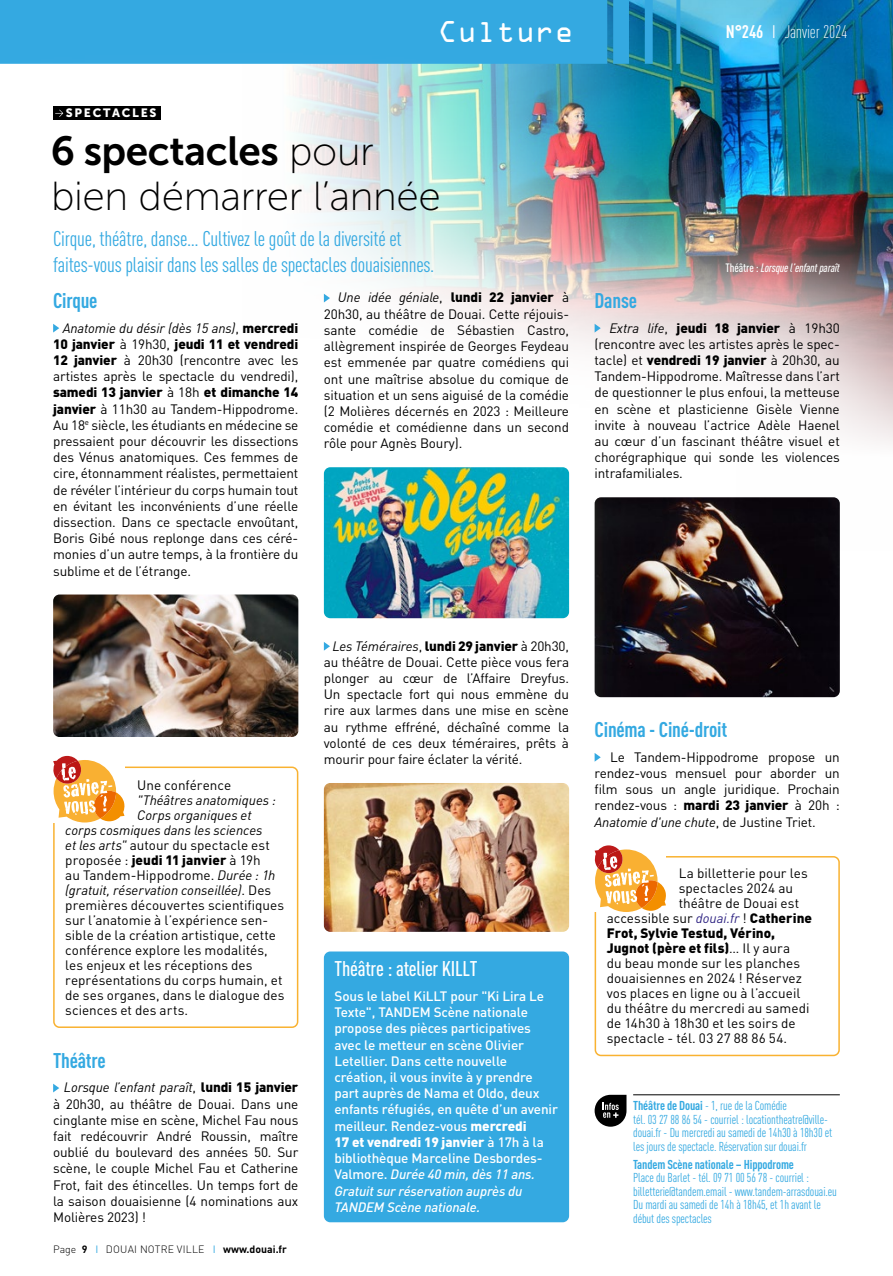
<style>
.page{position:relative;width:893px;height:1276px;background:#fff}
.page>*{position:absolute;margin:0;border:0;box-sizing:border-box;transform-origin:0 0}
.t1{font:40.5px "Museo Sans 100";letter-spacing:-.01em;color:#000}
.t2{font:40.5px "Museo Sans 700";letter-spacing:-.01em;color:#000}
.t3{font:27px "OCRA Alternate";color:#fff}
.t4{font:condensed 21px/25.5px "DIN Pro";letter-spacing:-.01em;color:#34a9e1}
.t5{font:700 condensed 21px "DIN Pro";letter-spacing:-.01em;color:#34a9e1}
.t6{font:500 condensed 21px "DIN Pro";letter-spacing:-.01em;color:#fff}
.t7{font:300 condensed 18px "DIN Pro";letter-spacing:-.01em;color:#fff}
.t8{font:13.5px/16.2px "DIN Pro";color:#000;text-align:justify}
.t9{font:500 13.5px/16.2px "DIN Pro";letter-spacing:-.01em;color:#fff}
.t10{font:italic 13.5px "DIN Pro";color:#000}
.t11{font:900 13.5px "DIN Pro";letter-spacing:.005em;color:#000}
.t12{font:condensed 12.75px/13.5px "DIN Pro";letter-spacing:-.01em;color:#34a9e1}
.t13{font:700 condensed 12.75px "DIN Pro";letter-spacing:-.01em;color:#34a9e1}
.t14{font:italic 500 condensed 12px "DIN Pro";letter-spacing:-.01em;color:#fff}
.t15{font:12px "Museo Sans 900";letter-spacing:.15em;color:#fff}
.t16{font:300 10.5px "DIN Pro";letter-spacing:.02em;color:#000}
.s1{font-weight:700}
.s2{font-weight:400}
.s3{font-family:"Museo Sans 100"}
.s4{font-style:italic}
.s5{font-weight:900}
.s6{font-style:normal}
.s7{font-weight:400;color:#34a9e1}
.s8{font-style:italic;color:#2e2382}
</style>
<div class="page">
<img style="left:680px;top:0;width:213px;height:46px">
<div style="left:0;top:0;width:680px;height:46px;background:#34a9e1"></div>
<img style="left:0;top:46px;width:893px;height:1177px">
<svg style="left:53px;top:324px;width:6px;height:8px"></svg>
<img style="left:53px;top:594px;width:245px;height:143px">
<div style="left:53px;top:766px;width:245px;height:262px;border:2px solid #f9b231;border-radius:6px"></div>
<svg style="left:53px;top:756px;width:71px;height:66px"></svg>
<svg style="left:53px;top:1083px;width:6px;height:9px"></svg>
<svg style="left:324px;top:294px;width:6px;height:8px"></svg>
<img style="left:324px;top:467px;width:245px;height:151px">
<svg style="left:324px;top:642px;width:6px;height:8px"></svg>
<img style="left:324px;top:783px;width:245px;height:149px">
<div style="left:324px;top:951px;width:245px;height:271px;background:#34a9e1;border-radius:6px"></div>
<svg style="left:595px;top:324px;width:6px;height:8px"></svg>
<img style="left:595px;top:497px;width:245px;height:200px">
<svg style="left:595px;top:753px;width:6px;height:8px"></svg>
<div style="left:595px;top:856px;width:245px;height:200px;border:2px solid #f9b231;border-radius:6px"></div>
<svg style="left:595px;top:845px;width:71px;height:67px"></svg>
<hr style="left:633px;top:1094px;width:207px;height:1px;background:#000">
<svg style="left:595px;top:1094px;width:31px;height:32px"></svg>
<div style="left:53px;top:106px;width:108px;height:14px;background:#000"></div>
<svg style="left:55px;top:110px;width:8px;height:7px"></svg>
<p class="t15" style="left:66px;top:106px;width:92px">SPECTACLES</p>
<h2 class="t3" style="left:438px;top:20px;width:138px">Culture</h2>
<h3 class="t7" style="left:726px;top:19px;width:123px"><span class="s1">N°246</span> <span class="s2">I</span> Janvier 2024</h3>
<h1 class="t2" style="left:51px;top:128px;width:324px">6 spectacles <span class="s3">pour</span></h1>
<h1 class="t1" style="left:51px;top:174px;width:391px">bien démarrer l’année</h1>
<h3 class="t4" style="left:53px;top:224px;width:383px">Cirque, théâtre, danse… Cultivez le goût de la diversité et faites-vous plaisir dans les salles de spectacles douaisiennes.</h3>
<h3 class="t5" style="left:53px;top:284px;width:46px">Cirque</h3>
<p class="t8" style="left:53px;top:318px;width:247px;text-indent:10px"><span class="s4">Anatomie du désir (dès 15 ans)</span>, <span class="s5">mercredi 10 janvier</span> à 19h30, <span class="s5">jeudi 11 et vendredi 12 janvier</span> à 20h30 (rencontre avec les artistes après le spectacle du vendredi), <span class="s5">samedi 13 janvier</span> à 18h <span class="s5">et dimanche 14 janvier</span> à 11h30 au Tandem-Hippodrome.<br>Au 18<sup>e</sup> siècle, les étudiants en médecine se pressaient pour découvrir les dissections des Vénus anatomiques. Ces femmes de cire, étonnamment réalistes, permettaient de révéler l’intérieur du corps humain tout en évitant les inconvénients d’une réelle dissection. Dans ce spectacle envoûtant, Boris Gibé nous replonge dans ces céré&shy;monies d’un autre temps, à la frontière du sublime et de l’étrange.</p>
<p class="t8" style="left:137px;top:775px;width:95px">Une conférence</p>
<p class="t10" style="left:137px;top:789px;width:140px">"Théâtres anatomiques :</p>
<p class="t10" style="left:137px;top:804px;width:116px">Corps organiques et</p>
<p class="t10" style="left:65px;top:819px;width:199px">corps cosmiques dans les sciences</p>
<p class="t8" style="left:65px;top:835px;width:206px"><span class="s4">et les arts"</span> autour du spectacle est</p>
<p class="t11" style="left:65px;top:848px;width:197px"><span class="s2">proposée :</span> jeudi 11 janvier <span class="s2">à 19h</span></p>
<p class="t8" style="left:65px;top:865px;width:212px">au Tandem-Hippodrome. <span class="s4">Durée : 1h</span></p>
<p class="t10" style="left:65px;top:879px;width:208px">(gratuit, réservation conseillée)<span class="s6">. Des</span></p>
<p class="t8" style="left:65px;top:895px;width:220px">premières découvertes scientifiques</p>
<p class="t8" style="left:65px;top:910px;width:205px">sur l’anatomie à l’expérience sen-</p>
<p class="t8" style="left:65px;top:925px;width:212px">sible de la création artistique, cette</p>
<p class="t8" style="left:65px;top:940px;width:204px">conférence explore les modalités,</p>
<p class="t8" style="left:65px;top:955px;width:189px">les enjeux et les réceptions des</p>
<p class="t8" style="left:65px;top:970px;width:219px">représentations du corps humain, et</p>
<p class="t8" style="left:65px;top:985px;width:221px">de ses organes, dans le dialogue des</p>
<p class="t8" style="left:65px;top:1000px;width:124px">sciences et des arts.</p>
<h3 class="t5" style="left:53px;top:1044px;width:54px">Théâtre</h3>
<p class="t8" style="left:53px;top:1078px;width:247px;text-indent:11px"><span class="s4">Lorsque l’enfant paraît</span>, <span class="s5">lundi 15 janvier </span>à 20h30, au théâtre de Douai. Dans une cinglante mise en scène, Michel Fau nous fait redécouvrir André Roussin, maître oublié du boulevard des années 50. Sur scène, le couple Michel Fau et Catherine Frot, fait des étincelles. Un temps fort de la saison douaisienne (4 nominations aux Molières 2023) !</p>
<p class="t16" style="left:53px;top:1241px;width:235px">Page <span class="s1">9</span> <span class="s7">I</span> DOUAI NOTRE VILLE <span class="s7">I</span> <span class="s1">www.douai.fr</span></p>
<p class="t8" style="left:324px;top:288px;width:247px;text-indent:14px"><span class="s4">Une idée géniale</span>, <span class="s5">lundi 22 janvier</span> à 20h30, au théâtre de Douai. Cette réjouis&shy;sante comédie de Sébastien Castro, allègrement inspirée de Georges Feydeau est emmenée par quatre comédiens qui ont une maîtrise absolue du comique de situation et un sens aiguisé de la comédie (2 Molières décernés en 2023 : Meilleure comédie et comédienne dans un second rôle pour Agnès Boury).</p>
<p class="t8" style="left:324px;top:636px;width:247px;text-indent:9px"><span class="s4">Les Téméraires</span>, <span class="s5">lundi 29 janvier</span> à 20h30, au théâtre de Douai. Cette pièce vous fera plonger au cœur de l’Affaire Dreyfus.<br>Un spectacle fort qui nous emmène du rire aux larmes dans une mise en scène au rythme effréné, déchaîné comme la volonté de ces deux téméraires, prêts à mourir pour faire éclater la vérité.</p>
<h3 class="t6" style="left:334px;top:953px;width:145px">Théâtre : atelier KILLT</h3>
<p class="t9" style="left:334px;top:986px;width:225px">Sous le label KiLLT pour "Ki Lira Le Texte", TANDEM Scène nationale propose des pièces participatives avec le metteur en scène Olivier Letellier. Dans cette nouvelle création, il vous invite à y prendre part auprès de Nama et Oldo, deux enfants réfugiés, en quête d’un avenir meilleur. Rendez-vous <span class="s5">mercredi<br>17 et vendredi 19 janvier</span> à 17h à la bibliothèque Marceline Desbordes-Valmore. <span class="s4">Durée 40 min, dès 11 ans.<br>Gratuit sur réservation auprès du TANDEM Scène nationale.</span></p>
<p class="t14" style="left:726px;top:258px;width:116px"><span class="s6">Théâtre :</span> Lorsque l’enfant paraît</p>
<h3 class="t5" style="left:595px;top:284px;width:44px">Danse</h3>
<p class="t8" style="left:595px;top:318px;width:247px;text-indent:15px"><span class="s4">Extra life</span>, <span class="s5">jeudi 18 janvier</span> à 19h30 (rencontre avec les artistes après le spec&shy;tacle) et <span class="s5">vendredi 19 janvier</span> à 20h30, au Tandem-Hippodrome. Maîtresse dans l’art de questionner le plus enfoui, la metteuse en scène et plasticienne Gisèle Vienne invite à nouveau l’actrice Adèle Haenel au cœur d’un fascinant théâtre visuel et chorégraphique qui sonde les violences intrafamiliales.</p>
<h3 class="t5" style="left:595px;top:713px;width:134px">Cinéma - Ciné-droit</h3>
<p class="t8" style="left:595px;top:747px;width:247px;text-indent:15px">Le Tandem-Hippodrome propose un rendez-vous mensuel pour aborder un film sous un angle juridique. Prochain rendez-vous : <span class="s5">mardi 23 janvier</span> à 20h :<br><span class="s4">Anatomie d'une chute</span>, de Justine Triet.</p>
<p class="t8" style="left:679px;top:863px;width:130px">La billetterie pour les</p>
<p class="t8" style="left:679px;top:878px;width:116px">spectacles 2024 au</p>
<p class="t8" style="left:679px;top:893px;width:122px">théâtre de Douai est</p>
<p class="t8" style="left:607px;top:908px;width:207px">accessible sur <span class="s8">douai.fr</span> ! <span class="s5">Catherine</span></p>
<p class="t11" style="left:607px;top:921px;width:170px">Frot, Sylvie Testud, Vérino,</p>
<p class="t11" style="left:607px;top:936px;width:185px">Jugnot (père et fils)<span class="s2">… Il y aura</span></p>
<p class="t8" style="left:607px;top:953px;width:195px">du beau monde sur les planches</p>
<p class="t8" style="left:607px;top:968px;width:197px">douaisiennes en 2024 ! Réservez</p>
<p class="t8" style="left:607px;top:983px;width:195px">vos places en ligne ou à l’accueil</p>
<p class="t8" style="left:607px;top:998px;width:204px">du théâtre du mercredi au samedi</p>
<p class="t8" style="left:607px;top:1013px;width:191px">de 14h30 à 18h30 et les soirs de</p>
<p class="t8" style="left:607px;top:1028px;width:182px">spectacle - tél. 03 27 88 86 54.</p>
<p class="t12" style="left:633px;top:1098px;width:201px"><span class="s1">Théâtre de Douai</span> - 1, rue de la Comédie<br>tél. 03 27 88 86 54 - courriel : locationtheatre@ville&shy;douai.fr - Du mercredi au samedi de 14h30 à 18h30 et les jours de spectacle. Réservation sur douai.fr</p>
<p class="t13" style="left:633px;top:1154px;width:162px">Tandem Scène nationale – Hippodrome</p>
<p class="t12" style="left:633px;top:1169px;width:205px">Place du Barlet - tél. 09 71 00 56 78 - courriel : billetterie@tandem.email - www.tandem-arrasdouai.eu Du mardi au samedi de 14h à 18h45, et 1h avant le début des spectacles</p>
</div>
